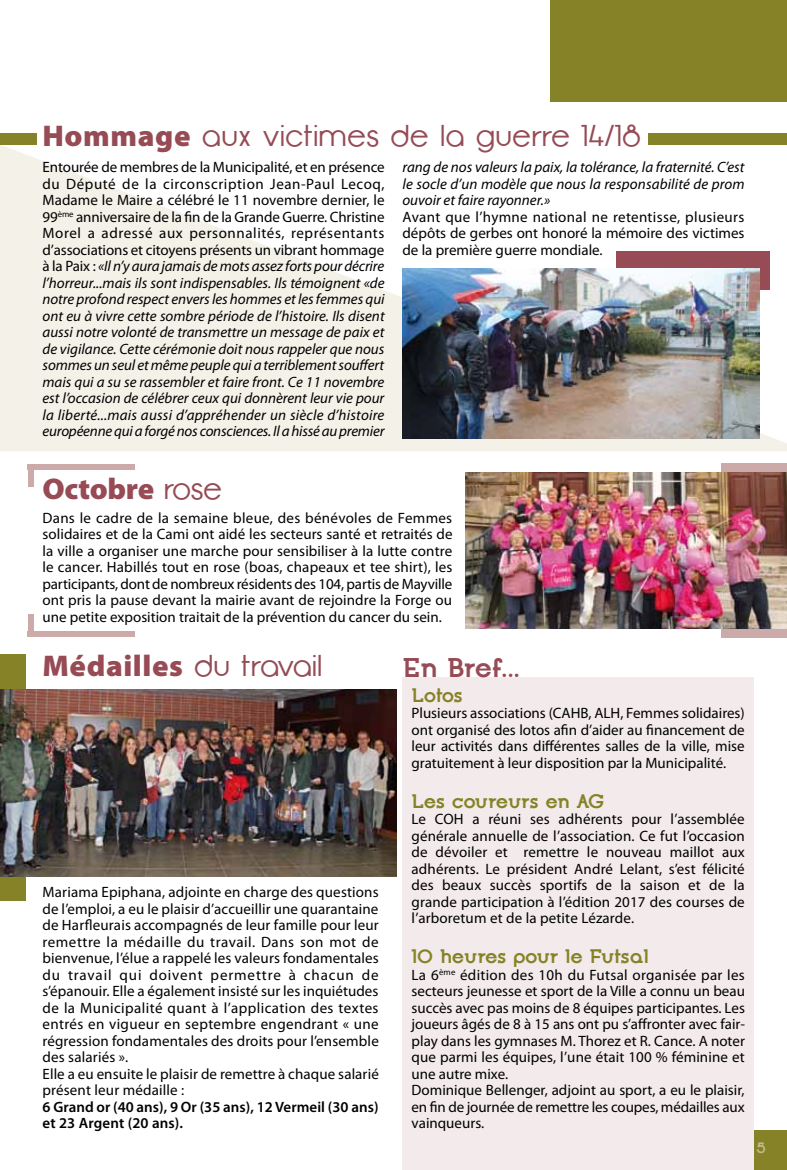
<style>
.page{position:relative;width:787px;height:1170px;background:#fff}
.page>*{position:absolute;margin:0;border:0;box-sizing:border-box;transform-origin:0 0}
.t1{font:30px "Opificio";letter-spacing:.025em;color:#964b55}
.t2{font:900 30px "Myriad Pro";letter-spacing:.02em;color:#964b55}
.t3{font:900 30px "Myriad Pro";letter-spacing:-.01em;color:#964b55}
.t4{font:700 27px "Opificio Serif";letter-spacing:-.015em;color:#964b55}
.t5{font:700 19.5px "Opificio Serif";letter-spacing:-.005em;color:#868227}
.t6{font:15px/16.5px "Myriad Pro";letter-spacing:.005em;color:#000;text-align:justify}
.t7{font:italic 15px/16.5px "Myriad Pro";letter-spacing:-.01em;color:#000;text-align:justify}
.t8{font:600 15px/16.5px "Myriad Pro";letter-spacing:.005em;color:#000}
.t9{font:700 15px "Opificio Serif";color:#c2bb8c}
.s1{font-family:"Myriad Pro";font-weight:900}
.s2{font-style:normal}
.s3{font-family:"Opificio";font-weight:400}
</style>
<div class="page">
<div style="left:550px;top:0;width:237px;height:102px;background:#868227"></div>
<div style="left:750px;top:1130px;width:37px;height:39px;background:#868227"></div>
<div style="left:721px;top:463px;width:66px;height:175px;background:#ccaaa9"></div>
<div style="left:402px;top:677px;width:352px;height:492px;background:#f3ebeb"></div>
<div style="left:648px;top:133px;width:139px;height:12px;background:#868227"></div>
<div style="left:0;top:133px;width:36px;height:12px;background:#868227"></div>
<div style="left:0;top:654px;width:26px;height:246px;background:#868227"></div>
<div style="left:28px;top:469px;width:5px;height:17px;background:#ccaaa9"></div>
<div style="left:28px;top:463px;width:107px;height:6px;background:#ccaaa9"></div>
<img style="left:0;top:689px;width:396px;height:186px">
<img style="left:0;top:145px;width:787px;height:306px">
<img style="left:465px;top:472px;width:322px;height:156px">
<div style="left:28px;top:614px;width:5px;height:17px;background:#ccaaa9"></div>
<div style="left:28px;top:631px;width:107px;height:6px;background:#ccaaa9"></div>
<h1 class="t1" style="left:43px;top:119px;width:599px"><span class="s1">Hommage</span> aux victimes de la guerre 14/18</h1>
<p class="t7" style="left:43px;top:159px;width:344px"><span class="s2">Entourée de membres de la Municipalité, et en présence du Député de la circonscription Jean-Paul Lecoq, Madame le Maire a célébré le 11 novembre dernier, le 99</span><sup>ème</sup> <span class="s2">anniversaire de la fin de la Grande Guerre. Christine Morel a adressé aux personnalités, représentants d’associations et citoyens présents un vibrant hommage à la Paix :</span> «Il n’y aura jamais de mots assez forts pour décrire l’horreur...mais ils sont indispensables. Ils témoignent «de notre profond respect envers les hommes et les femmes qui ont eu à vivre cette sombre période de l’histoire. Ils disent aussi notre volonté de transmettre un message de paix et de vigilance. Cette cérémonie doit nous rappeler que nous sommes un seul et même peuple qui a terriblement souffert mais qui a su se rassembler et faire front. Ce 11 novembre est l’occasion de célébrer ceux qui donnèrent leur vie pour la liberté...mais aussi d’appréhender un siècle d’histoire européenne qui a forgé nos consciences. Il a hissé au premier</p>
<p class="t7" style="left:402px;top:159px;width:343px">rang de nos valeurs la paix, la tolérance, la fraternité. C’est le socle d’un modèle que nous la responsabilité de prom ouvoir et faire rayonner.»</p>
<p class="t6" style="left:402px;top:208px;width:343px">Avant que l’hymne national ne retentisse, plusieurs dépôts de gerbes ont honoré la mémoire des victimes de la première guerre mondiale.</p>
<h1 class="t3" style="left:43px;top:469px;width:181px">Octobre <span class="s3">rose</span></h1>
<p class="t6" style="left:43px;top:509px;width:411px">Dans le cadre de la semaine bleue, des bénévoles de Femmes solidaires et de la Cami ont aidé les secteurs santé et retraités de la ville a organiser une marche pour sensibiliser à la lutte contre le cancer. Habillés tout en rose (boas, chapeaux et tee shirt), les participants, dont de nombreux résidents des 104, partis de Mayville ont pris la pause devant la mairie avant de rejoindre la Forge ou une petite exposition traitait de la prévention du cancer du sein.</p>
<h1 class="t2" style="left:43px;top:646px;width:281px">Médailles <span class="s3">du travail</span></h1>
<p class="t6" style="left:43px;top:883px;width:338px;text-align:left">Mariama Epiphana, adjointe en charge des questions de l’emploi, a eu le plaisir d’accueillir une quarantaine de Harfleurais accompagnés de leur famille pour leur remettre la médaille du travail. Dans son mot de bienvenue, l’élue a rappelé les valeurs fondamentales du travail qui doivent permettre à chacun de s’épanouir. Elle a également insisté sur les inquiétudes de la Municipalité quant à l’application des textes entrés en vigueur en septembre engendrant « une régression fondamentales des droits pour l’ensemble des salariés ».<br>Elle a eu ensuite le plaisir de remettre à chaque salarié présent leur médaille :</p>
<p class="t8" style="left:43px;top:1097px;width:337px">6 Grand or (40 ans), 9 Or (35 ans), 12 Vermeil (30 ans) et 23 Argent (20 ans).</p>
<h2 class="t4" style="left:402px;top:651px;width:119px">En Bref...</h2>
<h3 class="t5" style="left:411px;top:683px;width:53px">Lotos</h3>
<p class="t6" style="left:411px;top:704px;width:335px">Plusieurs associations (CAHB, ALH, Femmes solidaires) ont organisé des lotos afin d’aider au financement de leur activités dans différentes salles de la ville, mise gratuitement à leur disposition par la Municipalité.</p>
<h3 class="t5" style="left:411px;top:789px;width:194px">Les coureurs en AG</h3>
<p class="t6" style="left:411px;top:810px;width:335px">Le COH a réuni ses adhérents pour l’assemblée générale annuelle de l’association. Ce fut l’occasion de dévoiler et remettre le nouveau maillot aux adhérents. Le président André Lelant, s’est félicité des beaux succès sportifs de la saison et de la grande participation à l’édition 2017 des courses de l’arboretum et de la petite Lézarde.</p>
<h3 class="t5" style="left:411px;top:944px;width:239px">10 heures pour le Futsal</h3>
<p class="t6" style="left:411px;top:965px;width:335px;text-align:left">La 6<sup>ème</sup> édition des 10h du Futsal organisée par les secteurs jeunesse et sport de la Ville a connu un beau succès avec pas moins de 8 équipes participantes. Les joueurs âgés de 8 à 15 ans ont pu s’affronter avec fair&shy;play dans les gymnases M. Thorez et R. Cance. A noter que parmi les équipes, l’une était 100 % féminine et une autre mixe.<br>Dominique Bellenger, adjoint au sport, a eu le plaisir, en fin de journée de remettre les coupes, médailles aux vainqueurs.</p>
<p class="t9" style="left:756px;top:1138px;width:11px">5</p>
</div>
